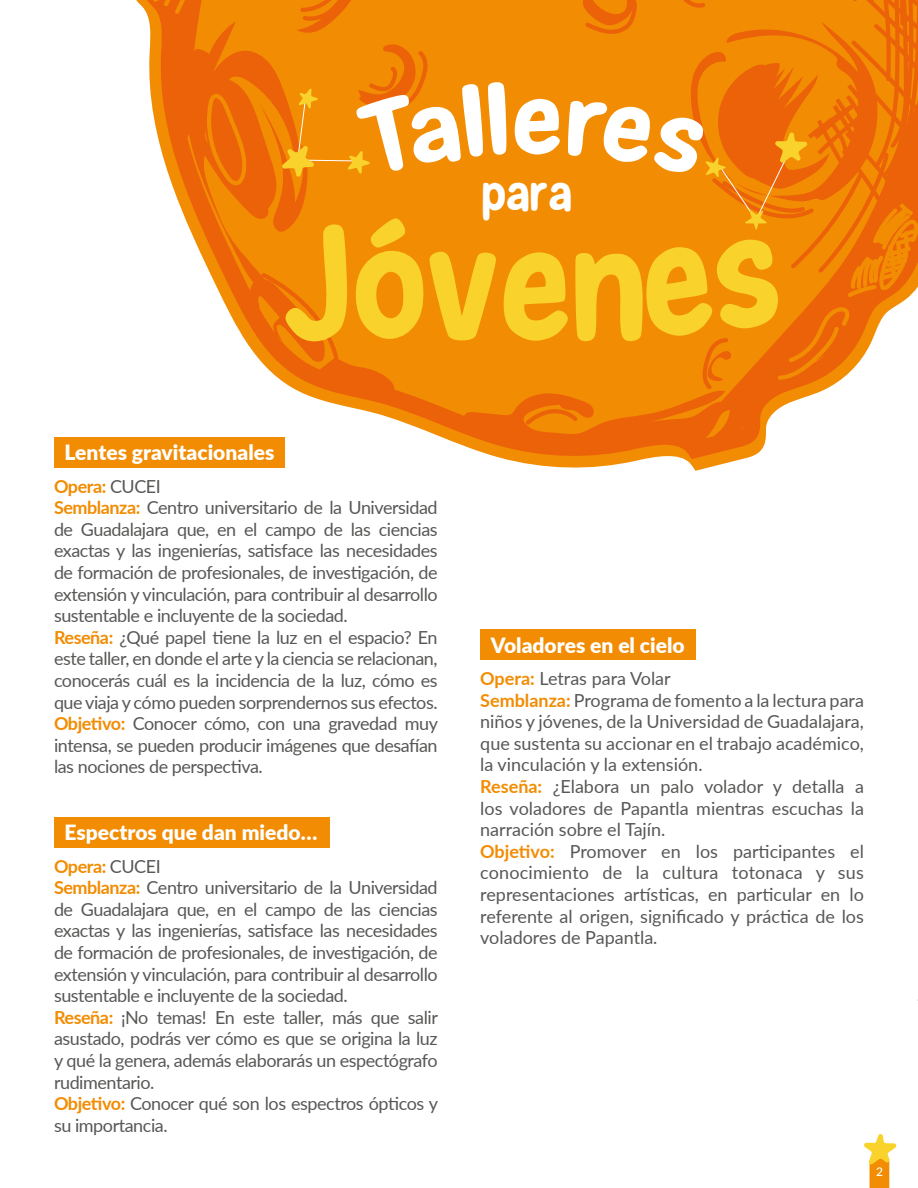
<style>
.page{position:relative;width:918px;height:1188px;background:#fff}
.page>*{position:absolute;margin:0;border:0;box-sizing:border-box;transform-origin:0 0}
.t1{font:700 156.15px "New Era Casual";color:#f9d22c}
.t2{font:700 49.65px "New Era Casual";color:#fff}
.t3{font:900 21px "Lato";color:#fff}
.t4{font:18px/21.6px "Lato";letter-spacing:-.025em;color:#575756}
.t5{font:18px/21.6px "Lato";color:#575756}
.t6{font:500 12px "Lato";color:#fff}
.s1{font-weight:700;color:#f28c03}
</style>
<div class="page">
<svg style="left:142px;top:0;width:775px;height:459px;fill:#f28c04"></svg>
<svg style="left:209px;top:98px;width:36px;height:83px;background:#ec6c07"></svg>
<svg style="left:582px;top:0;width:56px;height:34px;background:#ee7705"></svg>
<svg style="left:873px;top:268px;width:2px;height:12px"></svg>
<svg style="left:884px;top:224px;width:30px;height:62px;background:#ef7d04"></svg>
<svg style="left:526px;top:408px;width:52px;height:17px"></svg>
<svg style="left:297px;top:0;width:60px;height:34px;background:#ef7d05"></svg>
<svg style="left:655px;top:0;width:50px;height:8px"></svg>
<svg style="left:515px;top:99px;width:45px;height:56px"></svg>
<svg style="left:568px;top:51px;width:261px;height:179px;background:#f18f1c"></svg>
<svg style="left:864px;top:1134px;width:33px;height:54px"></svg>
<div style="left:54px;top:437px;width:231px;height:30px;background:#f28c03"></div>
<div style="left:480px;top:629px;width:216px;height:31px;background:#f28c03"></div>
<div style="left:54px;top:817px;width:275px;height:30px;background:#f28c03"></div>
<svg style="left:260px;top:44px;width:246px;height:299px;background:#f29117"></svg>
<svg style="left:641px;top:237px;width:140px;height:152px;background:#f18803"></svg>
<h2 class="t2" style="left:482px;top:162px;width:92px">para</h2>
<h1 class="t1" style="left:425px;top:189px;width:223px">ven</h1>
<p class="t3" style="left:65px;top:437px;width:211px">Lentes gravitacionales</p>
<p class="t4" style="left:54px;top:475px;width:386px"><span class="s1">Opera:</span> CUCEI<br><span class="s1">Semblanza:</span> Centro universitario de la Universidad de Guadalajara que, en el campo de las ciencias exactas y las ingenierías, satisface las necesidades de formación de profesionales, de investigación, de extensión y vinculación, para contribuir al desarrollo sustentable e incluyente de la sociedad.<br><span class="s1">Reseña:</span> ¿Qué papel tiene la luz en el espacio? En este taller, en donde el arte y la ciencia se relacionan, conocerás cuál es la incidencia de la luz, cómo es que viaja y cómo pueden sorprendernos sus efectos.<br><span class="s1">Objetivo:</span> Conocer cómo, con una gravedad muy intensa, se pueden producir imágenes que desafían las nociones de perspectiva.</p>
<p class="t3" style="left:65px;top:817px;width:254px">Espectros que dan miedo…</p>
<p class="t4" style="left:54px;top:854px;width:386px"><span class="s1">Opera:</span> CUCEI<br><span class="s1">Semblanza:</span> Centro universitario de la Universidad de Guadalajara que, en el campo de las ciencias exactas y las ingenierías, satisface las necesidades de formación de profesionales, de investigación, de extensión y vinculación, para contribuir al desarrollo sustentable e incluyente de la sociedad.<br><span class="s1">Reseña:</span> ¡No temas! En este taller, más que salir asustado, podrás ver cómo es que se origina la luz y qué la genera, además elaborarás un espectógrafo rudimentario.<br><span class="s1">Objetivo:</span> Conocer qué son los espectros ópticos y su importancia.</p>
<p class="t3" style="left:491px;top:629px;width:195px">Voladores en el cielo</p>
<p class="t5" style="left:480px;top:667px;width:385px"><span class="s1">Opera:</span> Letras para Volar<br><span class="s1">Semblanza:</span> Programa de fomento a la lectura para niños y jóvenes, de la Universidad de Guadalajara, que sustenta su accionar en el trabajo académico, la vinculación y la extensión.<br><span class="s1">Reseña:</span> ¿Elabora un palo volador y detalla a los voladores de Papantla mientras escuchas la narración sobre el Tajín.<br><span class="s1">Objetivo:</span> Promover en los participantes el conocimiento de la cultura totonaca y sus representaciones artísticas, en particular en lo referente al origen, significado y práctica de los voladores de Papantla.</p>
<p class="t6" style="left:876px;top:1163px;width:8px">2</p>
</div>
